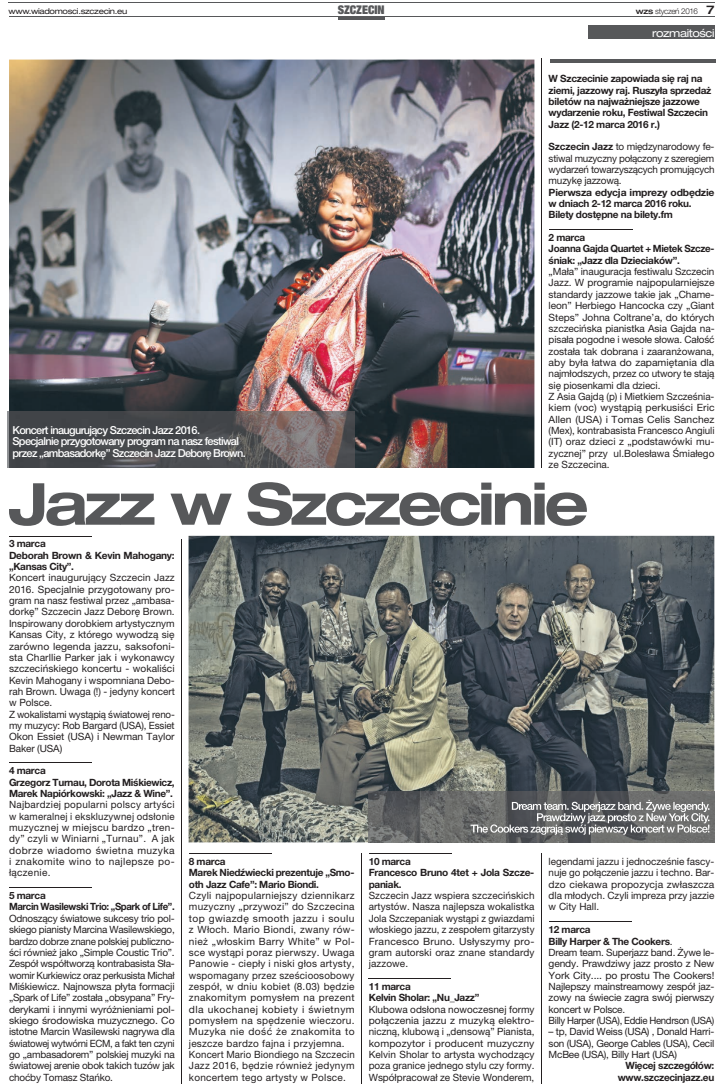
<style>
.page{position:relative;width:723px;height:1092px;background:#fff}
.page>*{position:absolute;margin:0;border:0;box-sizing:border-box;transform-origin:0 0}
.t1{font:700 expanded 58px "Helvetica Neue LT Pro";letter-spacing:-.06em;color:#57585a}
.t2{font:900 condensed 12px "Helvetica Neue LT Pro";color:#57585a}
.t3{font:500 11px/11.3px "Helvetica Neue LT Pro";letter-spacing:-.06em;color:#fff}
.t4{font:expanded 11px "Helvetica Neue LT Pro";letter-spacing:-.04em;color:#fff}
.t5{font:10px/11.3px "Helvetica Neue LT Pro";color:#231f20;text-align:justify}
.t6{font:700 10px/11.3px "Helvetica Neue LT Pro";letter-spacing:-.03em;color:#231f20}
.t7{font:10px/11.3px "Helvetica Neue LT Pro";letter-spacing:.025em;color:#231f20}
.t8{font:700 10px/11.3px "Helvetica Neue LT Pro";letter-spacing:-.03em;color:#231f20;scale:1.04 1}
.t9{font:expanded 8px "Helvetica Neue LT Pro";letter-spacing:-.04em;color:#231f20}
.t10{font:300 8px "Helvetica Neue LT Pro";letter-spacing:-.04em;color:#231f20}
.s1{font-weight:500;font-stretch:expanded}
.s2{font-weight:500;font-stretch:expanded;font-size:12px}
.s3{font-weight:700}
</style>
<div class="page">
<hr style="left:8px;top:2px;width:706px;height:1px;background:#57585a">
<hr style="left:9px;top:17px;width:705px;height:1px;background:#57585a">
<hr style="left:338px;top:17px;width:47px;height:3px;background:#57585a">
<div style="left:588px;top:26px;width:126px;height:13px;background:#57585a"></div>
<hr style="left:181px;top:539px;width:1px;height:544px;background:#231f20">
<hr style="left:362px;top:853px;width:1px;height:230px;background:#231f20">
<hr style="left:541px;top:853px;width:1px;height:230px;background:#231f20">
<hr style="left:541px;top:58px;width:1px;height:410px;background:#231f20">
<hr style="left:549px;top:229px;width:83px;height:1px;background:#231f20">
<hr style="left:9px;top:536px;width:83px;height:1px;background:#231f20">
<hr style="left:9px;top:762px;width:83px;height:1px;background:#231f20">
<hr style="left:9px;top:887px;width:83px;height:1px;background:#231f20">
<hr style="left:189px;top:853px;width:83px;height:1px;background:#231f20">
<hr style="left:369px;top:853px;width:83px;height:1px;background:#231f20">
<hr style="left:369px;top:977px;width:82px;height:1px;background:#231f20">
<hr style="left:549px;top:921px;width:82px;height:1px;background:#231f20">
<img style="left:9px;top:60px;width:525px;height:408px">
<hr style="left:549px;top:60px;width:166px;height:3px;background:#57585a">
<img style="left:189px;top:535px;width:525px;height:307px">
<hr style="left:8px;top:411px;width:1px;height:57px;background:#8f9194">
<img style="left:9px;top:411px;width:346px;height:57px">
<img style="left:369px;top:791px;width:345px;height:51px">
<svg style="left:470px;top:799px;width:239px;height:35px;background:#838485"></svg>
<p class="t9" style="left:9px;top:7px;width:120px">www.wiadomosci.szczecin.eu</p>
<p class="t2" style="left:338px;top:2px;width:49px">SZCZECIN</p>
<p class="t10" style="left:636px;top:6px;width:80px"><span class="s1">wzs</span> styczeń 2016 <span class="s2">7</span></p>
<p class="t3" style="left:12px;top:424px;width:235px">Koncert inaugurujący Szczecin Jazz 2016.<br>Specjalnie przygotowany program na nasz festiwal przez „ambasadorkę” Szczecin Jazz Deborę Brown.</p>
<p class="t4" style="left:652px;top:27px;width:64px">rozmaitości</p>
<p class="t6" style="left:549px;top:73px;width:164px">W Szczecinie zapowiada się raj na ziemi, jazzowy raj. Ruszyła sprzedaż biletów na najważniejsze jazzowe wydarzenie roku, Festiwal Szczecin Jazz (2-12 marca 2016 r.)</p>
<p class="t5" style="left:549px;top:141px;width:167px"><span class="s3">Szczecin Jazz</span> to międzynarodowy fe&shy;stiwal muzyczny połączony z szeregiem wydarzeń towarzyszących promujących muzykę jazzową.</p>
<p class="t8" style="left:549px;top:186px;width:161px">Pierwsza edycja imprezy odbędzie w dniach 2-12 marca 2016 roku.<br>Bilety dostępne na bilety.fm</p>
<p class="t6" style="left:549px;top:232px;width:167px">2 marca<br>Joanna Gajda Quartet + Mietek Szcze&shy;śniak: „Jazz dla Dzieciaków”.</p>
<p class="t5" style="left:549px;top:266px;width:167px;text-align:left">„Mała” inauguracja festiwalu Szczecin Jazz. W programie najpopularniejsze standardy jazzowe takie jak „Chame&shy;leon” Herbiego Hancocka czy „Giant Steps” Johna Coltrane’a, do których szczecińska pianistka Asia Gajda na&shy;pisała pogodne i wesołe słowa. Całość została tak dobrana i zaaranżowana, aby była łatwa do zapamiętania dla najmłodszych, przez co utwory te stają się piosenkami dla dzieci.<br>Z Asia Gajdą (p) i Mietkiem Szcześnia&shy;kiem (voc) wystąpią perkusiści Eric Allen (USA) i Tomas Celis Sanchez (Mex), kontrabasista Francesco Angiuli (IT) oraz dzieci z „podstawówki mu&shy;zycznej” przy ul.Bolesława Śmiałego ze Szczecina.</p>
<h1 class="t1" style="left:9px;top:467px;width:582px">Jazz w Szczecinie</h1>
<p class="t6" style="left:9px;top:538px;width:167px">3 marca<br>Deborah Brown &amp; Kevin Mahogany: „Kansas City”.</p>
<p class="t5" style="left:9px;top:572px;width:167px;text-align:left">Koncert inaugurujący Szczecin Jazz<br>2016. Specjalnie przygotowany pro&shy;gram na nasz festiwal przez „ambasa&shy;dorkę” Szczecin Jazz Deborę Brown.<br>Inspirowany dorobkiem artystycznym<br>Kansas City, z którego wywodzą się zarówno legenda jazzu, saksofoni&shy;sta Charllie Parker jak i wykonawcy szczecińskiego koncertu - wokaliści<br>Kevin Mahogany i wspomniana Debo&shy;rah Brown. Uwaga (!) - jedyny koncert w Polsce.<br>Z wokalistami wystąpią światowej reno&shy;my muzycy: Rob Bargard (USA), Essiet<br>Okon Essiet (USA) i Newman Taylor<br>Baker (USA)</p>
<p class="t6" style="left:9px;top:764px;width:167px">4 marca<br>Grzegorz Turnau, Dorota Miśkiewicz,<br>Marek Napiórkowski: „Jazz &amp; Wine”.</p>
<p class="t5" style="left:9px;top:799px;width:167px">Najbardziej popularni polscy artyści w kameralnej i ekskluzywnej odsłonie muzycznej w miejscu bardzo „tren&shy;dy” czyli w Winiarni „Turnau”. A jak dobrze wiadomo świetna muzyka i znakomite wino to najlepsze po&shy;łączenie.</p>
<p class="t6" style="left:9px;top:889px;width:167px">5 marca<br>Marcin Wasilewski Trio: „Spark of Life”.</p>
<p class="t5" style="left:9px;top:912px;width:167px">Odnoszący światowe sukcesy trio pol&shy;skiego pianisty Marcina Wasilewskiego, bardzo dobrze znane polskiej publiczno&shy;ści również jako „Simple Coustic Trio”.<br>Zespół współtworzą kontrabasista Sła&shy;womir Kurkiewicz oraz perkusista Michał Miśkiewicz. Najnowsza płyta formacji „Spark of Life” została „obsypana” Fry&shy;derykami i innymi wyróżnieniami pol&shy;skiego środowiska muzycznego. Co istotne Marcin Wasilewski nagrywa dla światowej wytwórni ECM, a fakt ten czyni go „ambasadorem” polskiej muzyki na światowej arenie obok takich tuzów jak choćby Tomasz Stańko.</p>
<p class="t6" style="left:189px;top:855px;width:167px">8 marca<br>Marek Niedźwiecki prezentuje „Smo&shy;oth Jazz Cafe”: Mario Biondi.</p>
<p class="t7" style="left:189px;top:889px;width:167px">Czyli najpopularniejszy dziennikarz muzyczny „przywozi” do Szczecina top gwiazdę smooth jazzu i soulu z Włoch. Mario Biondi, zwany rów&shy;nież „włoskim Barry White” w Pol&shy;sce wystąpi poraz pierwszy. Uwaga Panowie - ciepły i niski głos artysty, wspomagany przez sześcioosobowy zespół, w dniu kobiet (8.03) będzie znakomitym pomysłem na prezent dla ukochanej kobiety i świetnym pomysłem na spędzenie wieczoru.<br>Muzyka nie dość że znakomita to jeszcze bardzo fajna i przyjemna.<br>Koncert Mario Biondiego na Szczecin Jazz 2016, będzie również jedynym koncertem tego artysty w Polsce.</p>
<p class="t6" style="left:369px;top:855px;width:167px">10 marca<br>Francesco Bruno 4tet + Jola Szcze&shy;paniak.</p>
<p class="t5" style="left:369px;top:889px;width:167px">Szczecin Jazz wspiera szczecińskich artystów. Nasza najlepsza wokalistka Jola Szczepaniak wystąpi z gwiazdami włoskiego jazzu, z zespołem gitarzysty Francesco Bruno. Usłyszymy pro&shy;gram autorski oraz znane standardy jazzowe.</p>
<p class="t6" style="left:369px;top:980px;width:112px">11 marca<br>Kelvin Sholar: „Nu_Jazz”</p>
<p class="t5" style="left:369px;top:1003px;width:167px">Klubowa odsłona nowoczesnej formy połączenia jazzu z muzyką elektro&shy;niczną, klubową i „densową” Pianista, kompozytor i producent muzyczny Kelvin Sholar to artysta wychodzący poza granice jednego stylu czy formy.<br>Współpracował ze Stevie Wonderem,</p>
<p class="t5" style="left:549px;top:855px;width:167px">legendami jazzu i jednocześnie fascy&shy;nuje go połączenie jazzu i techno. Bar&shy;dzo ciekawa propozycja zwłaszcza dla młodych. Czyli impreza przy jazzie w City Hall.</p>
<p class="t5" style="left:549px;top:923px;width:167px;text-align:left"><span class="s3">12 marca<br>Billy Harper &amp; The Cookers</span>.<br>Dream team. Superjazz band. Żywe le&shy;gendy. Prawdziwy jazz prosto z New<br>York City.... po prostu The Cookers!<br>Najlepszy mainstreamowy zespół jaz&shy;zowy na świecie zagra swój pierwszy koncert w Polsce.<br>Billy Harper (USA), Eddie Hendrson (USA)</p>
<p class="t5" style="left:549px;top:1025px;width:167px">– tp, David Weiss (USA) , Donald Harri&shy;son (USA), George Cables (USA), Cecil McBee (USA), Billy Hart (USA)</p>
<p class="t6" style="left:618px;top:1059px;width:98px;text-align:right">Więcej szczegółów: www.szczecinjazz.eu</p>
</div>
